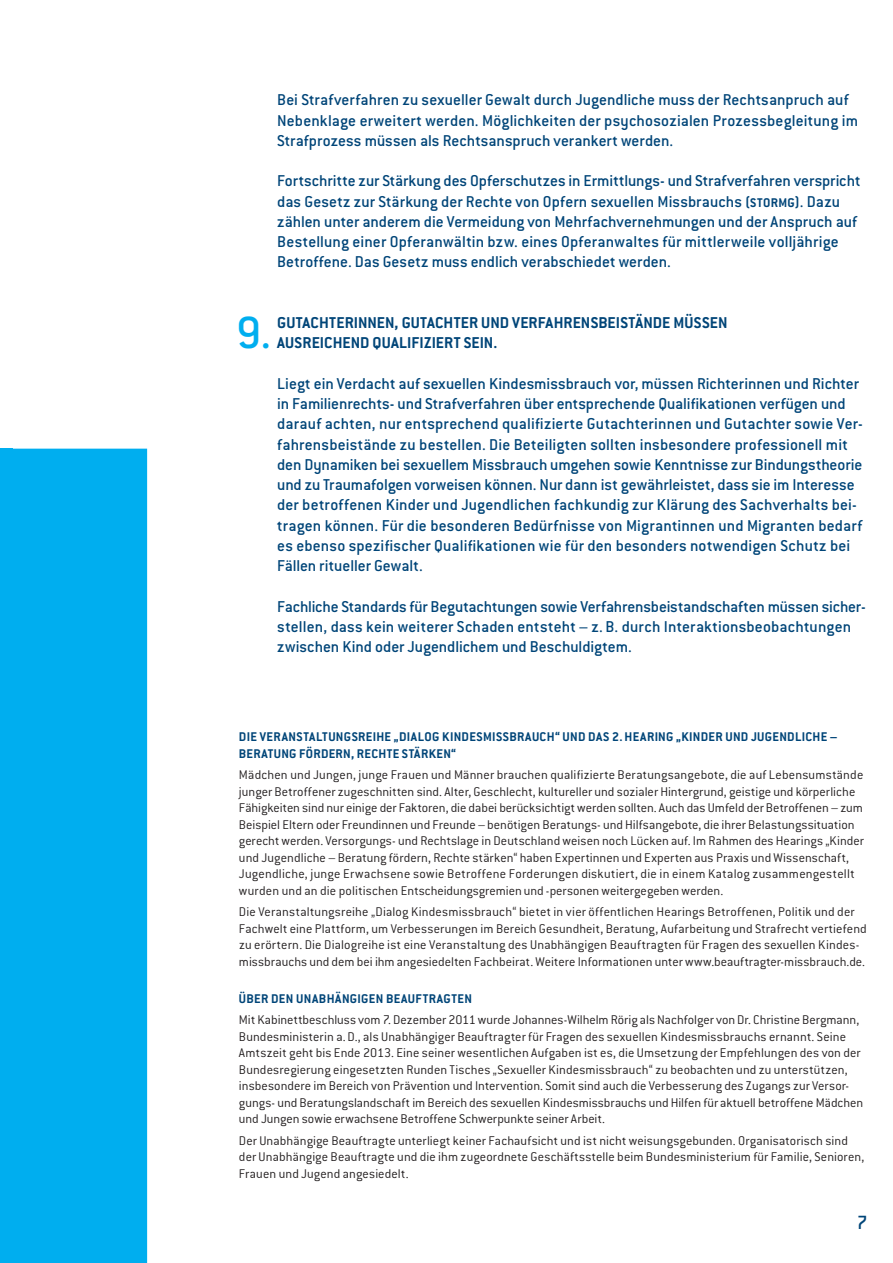
<style>
.page{position:relative;width:893px;height:1263px;background:#fff}
.page>*{position:absolute;margin:0;border:0;box-sizing:border-box;transform-origin:0 0}
.t1{font:500 49.35px "Conduit ITC";color:#00aeef}
.t2{font:500 21px "Conduit ITC";color:#004578}
.t3{font:500 17.25px/20.2px "Conduit ITC";letter-spacing:.005em;color:#004578}
.t4{font:700 17.25px/20.2px "Conduit ITC";letter-spacing:.005em;color:#004578}
.t5{font:300 13.8px/16.5px "Conduit ITC";letter-spacing:.01em;color:#231f20}
.t6{font:700 13.8px/16.5px "Conduit ITC";letter-spacing:.02em;color:#004578}
.s1{font-weight:700;font-size:13.8px}
</style>
<div class="page">
<div style="left:0;top:449px;width:147px;height:814px;background:#00aeef"></div>
<p class="t3" style="left:277px;top:90px;width:582px">Bei Strafverfahren zu sexueller Gewalt durch Jugendliche muss der Rechtsanpruch auf<br>Nebenklage erweitert werden. Möglichkeiten der psychosozialen Prozessbegleitung im<br>Strafprozess müssen als Rechtsanspruch verankert werden.</p>
<p class="t3" style="left:277px;top:171px;width:585px">Fortschritte zur Stärkung des Opferschutzes in Ermittlungs- und Strafverfahren verspricht das Gesetz zur Stärkung der Rechte von Opfern sexuellen Missbrauchs <span class="s1">(STORMG</span></p>
<p class="t3" style="left:277px;top:191px;width:581px;text-indent:517px"><span class="s1">)</span>. Dazu zählen unter anderem die Vermeidung von Mehrfachvernehmungen und der Anspruch auf Bestellung einer Opferanwältin bzw. eines Opferanwaltes für mittlerweile volljährige Betroffene. Das Gesetz muss endlich verabschiedet werden.</p>
<h1 class="t1" style="left:236px;top:305px;width:37px">9.</h1>
<p class="t4" style="left:277px;top:312px;width:452px">GUTACHTERINNEN, GUTACHTER UND VERFAHRENSBEISTÄNDE MÜSSEN<br>AUSREICHEND QUALIFIZIERT SEIN.</p>
<p class="t3" style="left:277px;top:373px;width:587px">Liegt ein Verdacht auf sexuellen Kindesmissbrauch vor, müssen Richterinnen und Richter in Familienrechts- und Strafverfahren über entsprechende Qualifikationen verfügen und darauf achten, nur entsprechend qualifizierte Gutachterinnen und Gutachter sowie Ver&shy;fahrensbeistände zu bestellen. Die Beteiligten sollten insbesondere professionell mit den Dynamiken bei sexuellem Missbrauch umgehen sowie Kenntnisse zur Bindungstheorie und zu Traumafolgen vorweisen können. Nur dann ist gewährleistet, dass sie im Interesse der betroffenen Kinder und Jugendlichen fachkundig zur Klärung des Sachverhalts bei&shy;tragen können. Für die besonderen Bedürfnisse von Migrantinnen und Migranten bedarf es ebenso spezifischer Qualifikationen wie für den besonders notwendigen Schutz bei Fällen ritueller Gewalt.</p>
<p class="t3" style="left:277px;top:596px;width:588px">Fachliche Standards für Begutachtungen sowie Verfahrensbeistandschaften müssen sicher&shy;stellen, dass kein weiterer Schaden entsteht – z. B. durch Interaktionsbeobachtungen zwischen Kind oder Jugendlichem und Beschuldigtem.</p>
<p class="t6" style="left:239px;top:728px;width:600px">DIE VERANSTALTUNGSREIHE „DIALOG KINDESMISSBRAUCH“ UND DAS 2. HEARING „KINDER UND JUGENDLICHE –<br>BERATUNG FÖRDERN, RECHTE STÄRKEN“</p>
<p class="t5" style="left:239px;top:767px;width:627px">Mädchen und Jungen, junge Frauen und Männer brauchen qualifizierte Beratungsangebote, die auf Lebensumstände junger Betroffener zugeschnitten sind. Alter, Geschlecht, kultureller und sozialer Hintergrund, geistige und körperliche Fähigkeiten sind nur einige der Faktoren, die dabei berücksichtigt werden sollten. Auch das Umfeld der Betroffenen – zum Beispiel Eltern oder Freundinnen und Freunde – benötigen Beratungs- und Hilfsangebote, die ihrer Belastungssituation gerecht werden. Versorgungs- und Rechtslage in Deutschland weisen noch Lücken auf. I m Rahmen des Hearings „Kinder und Jugendliche – Beratung fördern, Rechte stärken“ haben Expertinnen und Experten aus Praxis und Wissenschaft, Jugendliche, junge Erwachsene sowie Betroffene Forderungen diskutiert, die in einem Katalog zusammengestellt wurden und an die politischen Entscheidungsgremien und -personen weitergegeben werden.</p>
<p class="t5" style="left:239px;top:904px;width:629px">Die Veranstaltungsreihe „Dialog Kindesmissbrauch“ bietet in vier öffentlichen Hearings Betroffenen, Politik und der Fachwelt eine Plattform, um Verbesserungen im Bereich Gesundheit, Beratung, Aufarbeitung und Strafrecht vertiefend zu erörtern. Die Dialogreihe ist eine Veranstaltung des Unabhängigen Beauftragten für Fragen des sexuellen Kindes&shy;missbrauchs und dem bei ihm angesiedelten Fachbeirat. Weitere I nformationen unter www.beauftragter-missbrauch.de.</p>
<p class="t6" style="left:239px;top:990px;width:235px">ÜBER DEN UNABHÄNGIGEN BEAUFTRAGTEN</p>
<p class="t5" style="left:239px;top:1012px;width:626px">Mit Kabinettbeschluss vom 7. Dezember 2011 wurde Johannes-Wilhelm Rörig als Nachfolger von Dr. Christine Bergmann, Bundesministerin a.D., als Unabhängiger Beauftragter für Fragen des sexuellen Kindesmissbrauchs ernannt. Seine Amtszeit geht bis Ende 2013. Eine seiner wesentlichen Aufgaben ist es, die Umsetzung der Empfehlungen des von der Bundesregierung eingesetzten Runden Tisches „Sexueller Kindesmissbrauch“ zu beobachten und zu unterstützen, insbesondere im Bereich von Prävention und I ntervention. Somit sind auch die Verbesserung des Zugangs zur Versor&shy;gungs- und Beratungslandschaft im Bereich des sexuellen Kindesmissbrauchs und Hilfen für aktuell betroffene Mädchen und Jungen sowie erwachsene Betroffene Schwerpunkte seiner Arbeit.</p>
<p class="t5" style="left:239px;top:1132px;width:627px">Der Unabhängige Beauftragte unterliegt keiner Fachaufsicht und ist nicht weisungsgebunden. Organisatorisch sind der Unabhängige Beauftragte und die ihm zugeordnete Geschäftsstelle beim Bundesministerium für Familie, Senioren,<br>Frauen und Jugend angesiedelt.</p>
<h2 class="t2" style="left:857px;top:1211px;width:12px">7</h2>
</div>
